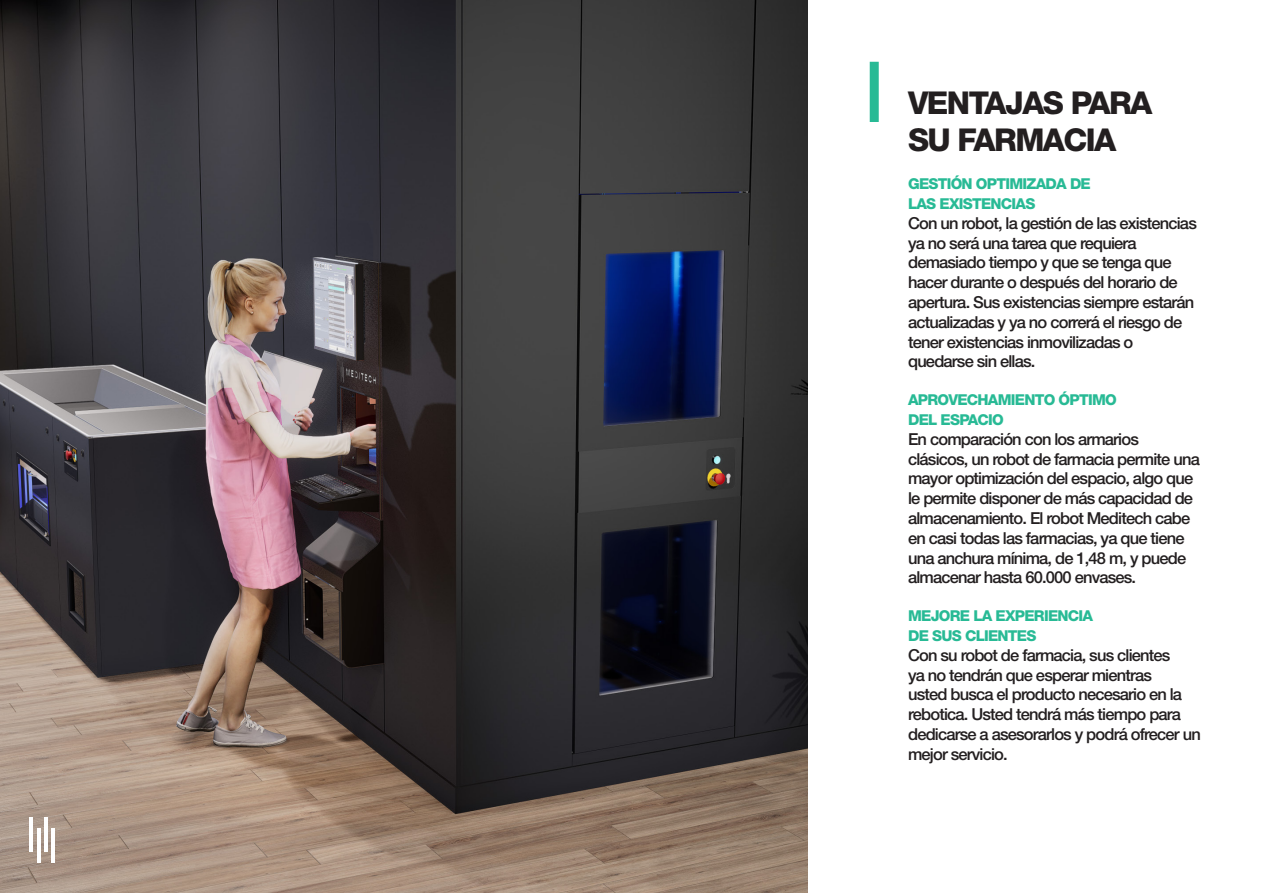
<style>
.page{position:relative;width:1263px;height:893px;background:#fff}
.page>*{position:absolute;margin:0;border:0;box-sizing:border-box;transform-origin:0 0}
.t1{font:800 31.5px/37.8px "Helvetica Neue LT Std";letter-spacing:-.05em;color:#231f20}
.t2{font:500 16.5px/19.8px "Helvetica Neue LT Std";letter-spacing:-.05em;color:#231f20}
.t3{font:800 15px "Helvetica Neue LT Std";letter-spacing:-.05em;color:#28ba95}
</style>
<div class="page">
<img style="left:0;top:0;width:808px;height:893px">
<hr style="left:52px;top:828px;width:3px;height:35px;background:#fff">
<hr style="left:37px;top:828px;width:3px;height:35px;background:#fff">
<hr style="left:44px;top:817px;width:4px;height:35px;background:#fff">
<hr style="left:29px;top:817px;width:4px;height:35px;background:#fff">
<div style="left:870px;top:62px;width:9px;height:60px;background:#28ba95"></div>
<p class="t1" style="left:908px;top:83px;width:246px">VENTAJAS PARA<br>SU FARMACIA</p>
<p class="t3" style="left:908px;top:175px;width:184px">GESTIÓN OPTIMIZADA DE</p>
<p class="t3" style="left:908px;top:195px;width:129px">LAS EXISTENCIAS</p>
<p class="t2" style="left:908px;top:213px;width:290px">Con un robot, la gestión de las existencias ya no será una tarea que requiera</p>
<p class="t2" style="left:908px;top:252px;width:288px">demasiado tiempo y que se tenga que hacer durante o después del horario de apertura. Sus existencias siempre estarán actualizadas y ya no correrá el riesgo de tener existencias inmovilizadas o</p>
<p class="t2" style="left:908px;top:351px;width:129px">quedarse sin ellas.</p>
<p class="t3" style="left:908px;top:391px;width:210px">APROVECHAMIENTO ÓPTIMO</p>
<p class="t3" style="left:908px;top:411px;width:97px">DEL ESPACIO</p>
<p class="t2" style="left:908px;top:429px;width:232px">En comparación con los armarios</p>
<p class="t2" style="left:908px;top:449px;width:293px">clásicos, un robot de farmacia permite una mayor optimización del espacio, algo que le permite disponer de más capacidad de almacenamiento. El robot Meditech cabe en casi todas las farmacias, ya que tiene una anchura mínima, de 1,48 m, y puede almacenar hasta 60.000 envases.</p>
<p class="t3" style="left:908px;top:607px;width:187px">MEJORE LA EXPERIENCIA</p>
<p class="t3" style="left:908px;top:627px;width:130px">DE SUS CLIENTES</p>
<p class="t2" style="left:908px;top:645px;width:264px">Con su robot de farmacia, sus clientes</p>
<p class="t2" style="left:908px;top:665px;width:245px">ya no tendrán que esperar mientras</p>
<p class="t2" style="left:908px;top:684px;width:294px">usted busca el producto necesario en la rebotica. Usted tendrá más tiempo para dedicarse a asesorarlos y podrá ofrecer un mejor servicio.</p>
</div>
